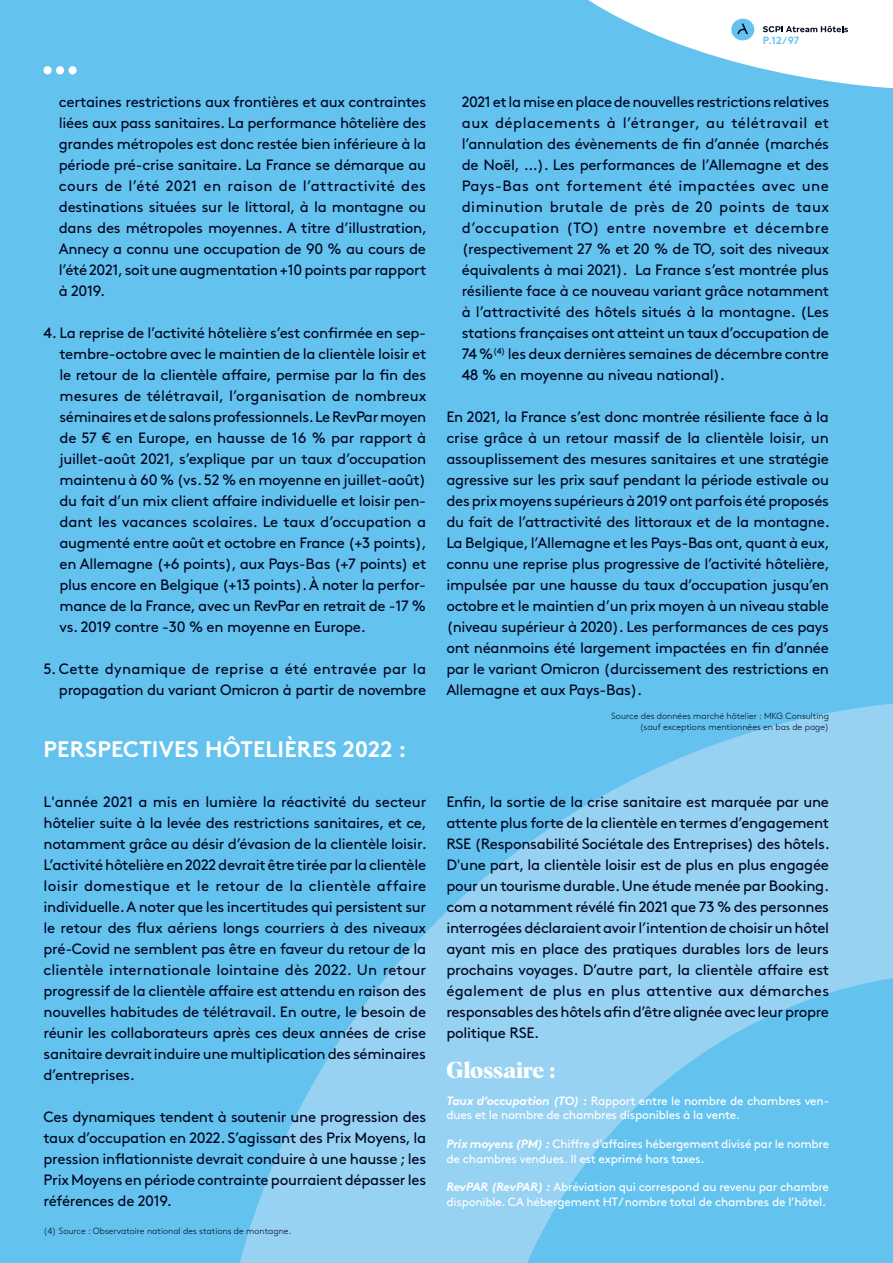
<style>
.page{position:relative;width:893px;height:1263px;background:#64c3ee}
.page>*{position:absolute;margin:0;border:0;box-sizing:border-box;transform-origin:0 0}
.Texte_courant_noir_F{font:700 22.5px "Brown";letter-spacing:.005em;color:#fff}
.Texte_courant_noir_F-2{font:700 22.5px "Albra";color:#fff}
.Texte_courant_noir{font:15px/21px "Brown";letter-spacing:-.02em;color:#010824;text-align:justify}
.Texte_courant_noir-2{font:12px/14.4px "Brown";letter-spacing:-.02em;color:#fff}
.t1{font:700 10.5px "Brown";color:#64c3ee}
.Texte_courant_noir_J{font:300 9px "Brown";color:#010824}
.s1{font-weight:700;font-style:italic}
</style>
<div class="page">
<svg style="left:240px;top:703px;width:653px;height:560px;fill:#97d2f2"></svg>
<svg style="left:588px;top:0;width:305px;height:89px"></svg>
<div style="left:44px;top:66px;width:8px;height:8px;background:#fff;border-radius:50%"></div>
<div style="left:56px;top:66px;width:8px;height:8px;background:#fff;border-radius:50%"></div>
<div style="left:69px;top:66px;width:8px;height:8px;background:#fff;border-radius:50%"></div>
<p class="t1" style="left:763px;top:32px;width:38px">P.12/97</p>
<p class="Texte_courant_noir" style="left:59px;top:90px;width:370px">certaines restrictions aux frontières et aux contraintes liées aux pass sanitaires. La performance hôtelière des grandes métropoles est donc restée bien inférieure à la période pré-crise sanitaire. La France se démarque au cours de l’été 2021 en raison de l’attractivité des destinations situées sur le littoral, à la montagne ou dans des métropoles moyennes. A titre d’illustration, Annecy a connu une occupation de 90 % au cours de l’été 2021, soit une augmentation +10 points par rapport à 2019.</p>
<p class="Texte_courant_noir" style="left:59px;top:321px;width:369px;text-indent:-16px">4. La reprise de l’activité hôtelière s’est confirmée en sep&shy;tembre-octobre avec le maintien de la clientèle loisir et le retour de la clientèle affaire, permise par la fin des mesures de télétravail, l’organisation de nombreux séminaires et de salons professionnels. Le RevPar moyen de 57 € en Europe, en hausse de 16 % par rapport à juillet-août 2021, s’explique par un taux d’occupation maintenu à 60 % (vs. 52 % en moyenne en juillet-août) du fait d’un mix client affaire individuelle et loisir pen&shy;dant les vacances scolaires. Le taux d’occupation a augmenté entre août et octobre en France (+3 points), en Allemagne (+6 points), aux Pays-Bas (+7 points) et plus encore en Belgique (+13 points). À noter la perfor&shy;mance de la France, avec un RevPar en retrait de -17 % vs. 2019 contre -30 % en moyenne en Europe.</p>
<p class="Texte_courant_noir" style="left:44px;top:657px;width:384px;text-align:right">5. Cette dynamique de reprise a été entravée par la propagation du variant Omicron à partir de novembre</p>
<p class="Texte_courant_noir_F" style="left:44px;top:731px;width:364px">PERSPECTIVES HÔTELIÈRES 2022 :</p>
<p class="Texte_courant_noir" style="left:44px;top:790px;width:385px">L'année 2021 a mis en lumière la réactivité du secteur hôtelier suite à la levée des restrictions sanitaires, et ce, notamment grâce au désir d’évasion de la clientèle loisir.<br>L’activité hôtelière en 2022 devrait être tirée par la clientèle loisir domestique et le retour de la clientèle affaire individuelle. A noter que les incertitudes qui persistent sur le retour des flux aériens longs courriers à des niveaux pré-Covid ne semblent pas être en faveur du retour de la clientèle internationale lointaine dès 2022. Un retour progressif de la clientèle affaire est attendu en raison des nouvelles habitudes de télétravail. En outre, le besoin de réunir les collaborateurs après ces deux années de crise sanitaire devrait induire une multiplication des séminaires d’entreprises.</p>
<p class="Texte_courant_noir" style="left:44px;top:1105px;width:384px">Ces dynamiques tendent à soutenir une progression des taux d’occupation en 2022. S’agissant des Prix Moyens, la pression inflationniste devrait conduire à une hausse ; les Prix Moyens en période contrainte pourraient dépasser les références de 2019.</p>
<p class="Texte_courant_noir_J" style="left:44px;top:1224px;width:249px">(4) Source : Observatoire national des stations de montagne.</p>
<p class="Texte_courant_noir" style="left:462px;top:90px;width:369px">2021 et la mise en place de nouvelles restrictions relatives aux déplacements à l’étranger, au télétravail et l’annulation des évènements de fin d’année (marchés de Noël, …). Les performances de l’Allemagne et des Pays-Bas ont fortement été impactées avec une diminution brutale de près de 20 points de taux d’occupation (TO) entre novembre et décembre (respectivement 27 % et 20 % de TO, soit des niveaux équivalents à mai 2021). La France s’est montrée plus résiliente face à ce nouveau variant grâce notamment à l’attractivité des hôtels situés à la montagne. (Les stations françaises ont atteint un taux d’occupation de 74 %<sup>(4)</sup> les deux dernières semaines de décembre contre 48 % en moyenne au niveau national).</p>
<p class="Texte_courant_noir" style="left:446px;top:405px;width:385px">En 2021, la France s’est donc montrée résiliente face à la crise grâce à un retour massif de la clientèle loisir, un assouplissement des mesures sanitaires et une stratégie agressive sur les prix sauf pendant la période estivale ou des prix moyens supérieurs à 2019 ont parfois été proposés du fait de l’attractivité des littoraux et de la montagne.<br>La Belgique, l’Allemagne et les Pays-Bas ont, quant à eux, connu une reprise plus progressive de l’activité hôtelière, impulsée par une hausse du taux d’occupation jusqu’en octobre et le maintien d’un prix moyen à un niveau stable (niveau supérieur à 2020). Les performances de ces pays ont néanmoins été largement impactées en fin d’année par le variant Omicron (durcissement des restrictions en Allemagne et aux Pays-Bas).</p>
<p class="Texte_courant_noir_J" style="left:611px;top:709px;width:219px">Source des données marché hôtelier : MKG Consulting</p>
<p class="Texte_courant_noir_J" style="left:640px;top:720px;width:191px">(sauf exceptions mentionnées en bas de page)</p>
<p class="Texte_courant_noir" style="left:446px;top:790px;width:385px">Enfin, la sortie de la crise sanitaire est marquée par une attente plus forte de la clientèle en termes d’engagement RSE (Responsabilité Sociétale des Entreprises) des hôtels.<br>D'une part, la clientèle loisir est de plus en plus engagée pour un tourisme durable. Une étude menée par Booking. com a notamment révélé fin 2021 que 73 % des personnes interrogées déclaraient avoir l’intention de choisir un hôtel ayant mis en place des pratiques durables lors de leurs prochains voyages. D’autre part, la clientèle affaire est également de plus en plus attentive aux démarches responsables des hôtels afin d’être alignée avec leur propre politique RSE.</p>
<p class="Texte_courant_noir_F-2" style="left:446px;top:1053px;width:110px">Glossaire :</p>
<p class="Texte_courant_noir-2" style="left:446px;top:1092px;width:384px"><span class="s1">Taux d’occupation (TO) :</span> Rapport entre le nombre de chambres ven&shy;dues et le nombre de chambres disponibles à la vente.</p>
<p class="Texte_courant_noir-2" style="left:446px;top:1136px;width:384px"><span class="s1">Prix moyens (PM) :</span> Chiffre d’affaires hébergement divisé par le nombre de chambres vendues. Il est exprimé hors taxes.</p>
<p class="Texte_courant_noir-2" style="left:446px;top:1179px;width:384px"><span class="s1">RevPAR (RevPAR) :</span> Abréviation qui correspond au revenu par chambre disponible. CA hébergement HT / nombre total de chambres de l’hôtel.</p>
</div>
